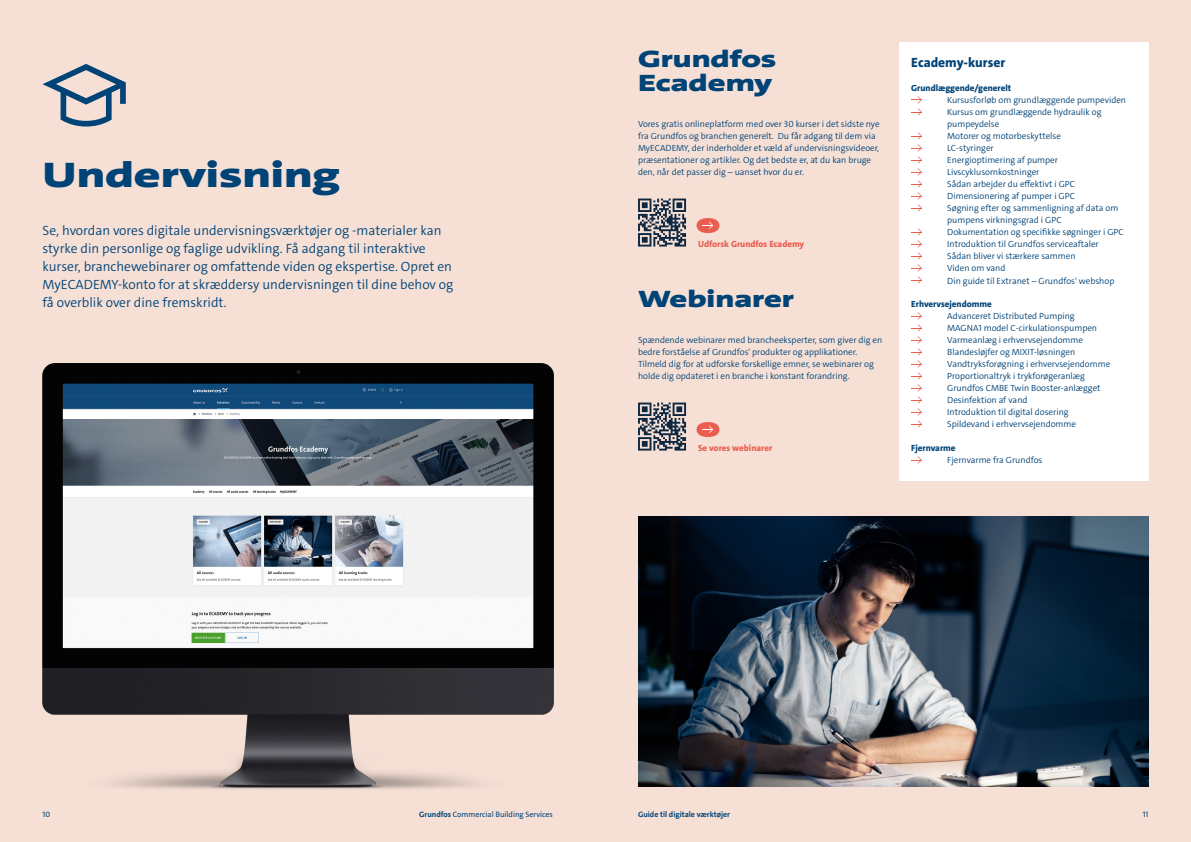
<style>
.page{position:relative;width:1191px;height:842px;background:#f6e0d6}
.page>*{position:absolute;margin:0;border:0;box-sizing:border-box;transform-origin:0 0}
.t1{font:900 36px "Grundfos The Sans Extd";color:#004377}
.t2{font:900 24px/24px "Grundfos The Sans Extd";color:#004377}
.t3{font:300 13.5px/18px "Grundfos The Sans";color:#004377}
.t4{font:800 13.5px "Grundfos The Sans";color:#004377}
.t5{font:300 9px/12px "Grundfos The Sans";color:#004377}
.t6{font:800 9px "Grundfos The Sans";color:#004377}
.t7{font:800 9px "Grundfos The Sans";color:#eb5d4f}
.t8{font:7.9px "Grundfos The Sans";color:#004377}
.t9{font:700 7.9px "Grundfos The Sans";color:#004377}
.s1{font-weight:700}
</style>
<div class="page">
<div style="left:899px;top:43px;width:249px;height:438px;background:#fff"></div>
<svg style="left:43px;top:64px;width:83px;height:63px"></svg>
<svg style="left:638px;top:199px;width:48px;height:48px"></svg>
<svg style="left:638px;top:403px;width:48px;height:48px"></svg>
<img style="left:42px;top:363px;width:512px;height:426px">
<svg style="left:696px;top:422px;width:24px;height:15px"></svg>
<svg style="left:696px;top:218px;width:24px;height:15px"></svg>
<svg style="left:911px;top:96px;width:11px;height:20px"></svg>
<svg style="left:911px;top:132px;width:11px;height:80px"></svg>
<svg style="left:911px;top:228px;width:11px;height:56px"></svg>
<svg style="left:911px;top:312px;width:11px;height:116px"></svg>
<svg style="left:911px;top:456px;width:11px;height:8px"></svg>
<img style="left:638px;top:517px;width:510px;height:270px">
<h1 class="t1" style="left:43px;top:151px;width:299px">Undervisning</h1>
<p class="t3" style="left:43px;top:221px;width:412px">Se, hvordan vores digitale undervisningsværktøjer og -materialer kan styrke din personlige og faglige udvikling. Få adgang til interaktive kurser, branchewebinarer og omfattende viden og ekspertise. Opret en MyECADEMY-konto for at skræddersy undervisningen til dine behov og få overblik over dine fremskridt.</p>
<h2 class="t2" style="left:638px;top:47px;width:140px">Grundfos<br>Ecademy</h2>
<p class="t5" style="left:638px;top:118px;width:243px">Vores gratis onlineplatform med over 30 kurser i det sidste nye fra Grundfos og branchen generelt. Du får adgang til dem via MyECADEMY, der inderholder et væld af undervisningsvideoer, præsentationer og artikler. Og det bedste er, at du kan bruge den, når det passer dig – uanset hvor du er.</p>
<p class="t7" style="left:698px;top:238px;width:108px">Udforsk Grundfos Ecademy</p>
<h2 class="t2" style="left:638px;top:287px;width:157px">Webinarer</h2>
<p class="t5" style="left:638px;top:334px;width:246px">Spændende webinarer med brancheeksperter, som giver dig en bedre forståelse af Grundfos' produkter og applikationer.<br>Tilmeld dig for at udforske forskellige emner, se webinarer og holde dig opdateret i en branche i konstant forandring.</p>
<p class="t7" style="left:698px;top:442px;width:76px">Se vores webinarer</p>
<h3 class="t4" style="left:911px;top:53px;width:95px">Ecademy-kurser</h3>
<p class="t6" style="left:911px;top:82px;width:101px">Grundlæggende/generelt</p>
<p class="t5" style="left:947px;top:94px;width:180px">Kursusforløb om grundlæggende pumpeviden<br>Kursus om grundlæggende hydraulik og pumpeydelse<br>Motorer og motorbeskyttelse<br>LC-styringer<br>Energioptimering af pumper<br>Livscyklusomkostninger<br>Sådan arbejder du effektivt i GPC<br>Dimensionering af pumper i GPC<br>Søgning efter og sammenligning af data om pumpens virkningsgrad i GPC<br>Dokumentation og specifikke søgninger i GPC<br>Introduktion til Grundfos serviceaftaler<br>Sådan bliver vi stærkere sammen<br>Viden om vand</p>
<p class="t5" style="left:947px;top:275px;width:169px">Din guide til Extranet – Grundfos' webshop</p>
<p class="t6" style="left:911px;top:298px;width:82px">Erhvervsejendomme</p>
<p class="t5" style="left:947px;top:310px;width:164px">Advanceret Distributed Pumping MAGNA1 model C-cirkulationspumpen Varmeanlæg i erhvervsejendomme Blandesløjfer og MIXIT-løsningen Vandtryksforøgning i erhvervsejendomme Proportionaltryk i trykforøgeranlæg Grundfos CMBE Twin Booster-anlægget Desinfektion af vand<br>Introduktion til digital dosering Spildevand i erhvervsejendomme</p>
<p class="t6" style="left:911px;top:442px;width:46px">Fjernvarme</p>
<p class="t5" style="left:947px;top:454px;width:97px">Fjernvarme fra Grundfos</p>
<p class="t8" style="left:43px;top:809px;width:9px">10</p>
<p class="t8" style="left:419px;top:809px;width:135px"><span class="s1">Grundfos</span> Commercial Building Services</p>
<p class="t9" style="left:638px;top:809px;width:93px">Guide til digitale værktøjer</p>
<p class="t8" style="left:1142px;top:809px;width:7px">11</p>
</div>
